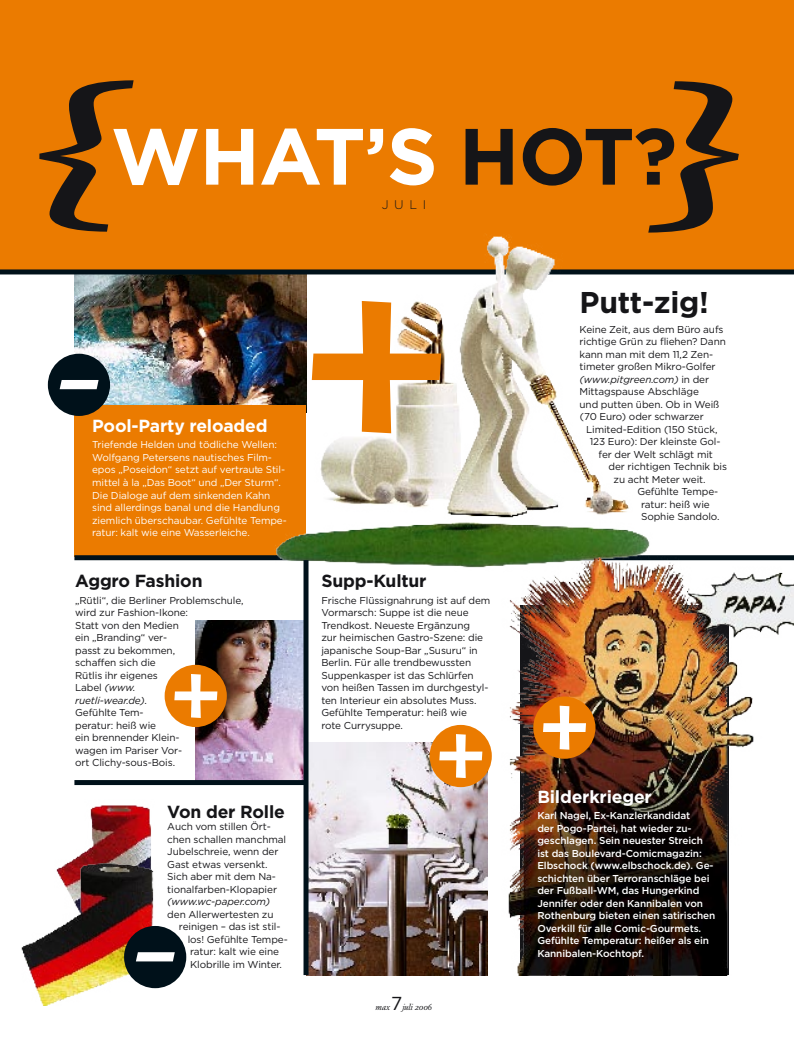
<style>
.page{position:relative;width:794px;height:1046px;background:#fff}
.page>*{position:absolute;margin:0;border:0;box-sizing:border-box;transform-origin:0 0}
.t1{font:700 79.62px "Gotham";letter-spacing:-.01em;color:#fff}
._13_Service-Text_gotham{font:700 30px "Gotham";letter-spacing:-.01em;color:#151518}
._13_Service-Text_gotham-2{font:700 17.5px "Gotham";letter-spacing:-.01em;color:#151518}
._13_Service-Text_gotham-3{font:700 17.5px "Gotham";letter-spacing:-.01em;color:#fff}
.t2{font:300 12.5px "Gotham";color:#151518}
._13_Service-Text_gotham-4{font:10px/12.5px "Gotham";letter-spacing:-.01em;color:#151518}
._13_Service-Text_gotham-5{font:500 10px/12.5px "Gotham";letter-spacing:-.01em;color:#fff}
._13_Service-Text_gotham-6{font:10px/12.5px "Gotham";letter-spacing:-.01em;color:#fff}
._13_Service-Text_gotham-7{font:italic 10px "Gotham";letter-spacing:-.01em;color:#151518}
.t3{font:8.75px "Garamond BE Italic";color:#151518}
.s1{color:#151518}
.s2{font-style:italic}
.s3{font-family:"Gotham";font-size:18.75px}
.s4{font-style:normal}
</style>
<div class="page">
<img style="left:308px;top:742px;width:179px;height:232px">
<img style="left:74px;top:274px;width:181px;height:131px">
<div style="left:74px;top:405px;width:232px;height:152px;background:#eb7b00"></div>
<div style="left:74px;top:555px;width:720px;height:5px;background:#00111a"></div>
<div style="left:0;top:0;width:794px;height:272px;background:#eb7b00"></div>
<svg style="left:672px;top:81px;width:67px;height:151px"></svg>
<svg style="left:39px;top:80px;width:95px;height:152px"></svg>
<div style="left:0;top:269px;width:794px;height:5px;background:#00111a"></div>
<img style="left:196px;top:620px;width:107px;height:160px">
<div style="left:48px;top:353px;width:62px;height:63px;background:#00111a;border-radius:50%"></div>
<svg style="left:60px;top:380px;width:39px;height:9px"></svg>
<img style="left:255px;top:223px;width:417px;height:362px">
<svg style="left:312px;top:301px;width:129px;height:132px"></svg>
<img style="left:502px;top:556px;width:292px;height:418px">
<div style="left:533px;top:696px;width:62px;height:62px;background:#eb7b00;border-radius:50%"></div>
<svg style="left:543px;top:705px;width:43px;height:44px"></svg>
<img style="left:87px;top:805px;width:64px;height:46px">
<img style="left:21px;top:851px;width:138px;height:154px">
<div style="left:124px;top:925px;width:62px;height:63px;background:#00111a;border-radius:50%"></div>
<svg style="left:136px;top:952px;width:39px;height:9px"></svg>
<div style="left:165px;top:664px;width:62px;height:63px;background:#eb7b00;border-radius:50%"></div>
<svg style="left:174px;top:674px;width:43px;height:43px"></svg>
<div style="left:303px;top:560px;width:5px;height:414px;background:#00111a"></div>
<div style="left:74px;top:780px;width:232px;height:5px;background:#00111a"></div>
<div style="left:429px;top:724px;width:63px;height:63px;background:#eb7b00;border-radius:50%"></div>
<svg style="left:439px;top:734px;width:43px;height:44px"></svg>
<p class="t1" style="left:111px;top:110px;width:567px">WHAT’S <span class="s1">HOT?</span></p>
<p class="t2" style="left:382px;top:198px;width:46px">JULI</p>
<p class="_13_Service-Text_gotham-3" style="left:92px;top:416px;width:177px">Pool-Party reloaded</p>
<p class="_13_Service-Text_gotham-6" style="left:92px;top:438px;width:196px">Triefende Helden und tödliche Wellen:<br>Wolfgang Petersens nautisches Film&shy;epos „Poseidon“ setzt auf vertraute Stil&shy;mittel à la „Das Boot“ und „Der Sturm“.<br>Die Dialoge auf dem sinkenden Kahn sind allerdings banal und die Handlung ziemlich überschaubar. Gefühlte Tempe&shy;ratur: kalt wie eine Wasserleiche.</p>
<p class="_13_Service-Text_gotham-2" style="left:75px;top:571px;width:129px">Aggro Fashion</p>
<p class="_13_Service-Text_gotham-4" style="left:75px;top:593px;width:170px">„Rütli“, die Berliner Problemschule, wird zur Fashion-Ikone:<br>Statt von den Medien<br>ein „Branding“ ver-<br>passt zu bekommen,<br>schaffen sich die<br>Rütlis ihr eigenes<br>Label <span class="s2">(www.<br>ruetli-wear.de)</span>.<br>Gefühlte Tem-<br>peratur: heiß wie<br>ein brennender Klein-<br>wagen im Pariser Vor-<br>ort Clichy-sous-Bois.</p>
<p class="_13_Service-Text_gotham-2" style="left:167px;top:801px;width:119px">Von der Rolle</p>
<p class="_13_Service-Text_gotham-4" style="left:167px;top:820px;width:105px">Auch vom stillen Ört-</p>
<p class="_13_Service-Text_gotham-4" style="left:167px;top:832px;width:120px">chen schallen manchmal</p>
<p class="_13_Service-Text_gotham-4" style="left:167px;top:845px;width:113px">Jubelschreie, wenn der</p>
<p class="_13_Service-Text_gotham-4" style="left:167px;top:857px;width:102px">Gast etwas versenkt.</p>
<p class="_13_Service-Text_gotham-4" style="left:167px;top:870px;width:110px">Sich aber mit dem Na-</p>
<p class="_13_Service-Text_gotham-4" style="left:167px;top:882px;width:111px">tionalfarben-Klopapier</p>
<p class="_13_Service-Text_gotham-7" style="left:167px;top:896px;width:104px">(www.wc-paper.com)</p>
<p class="_13_Service-Text_gotham-4" style="left:167px;top:907px;width:108px">den Allerwertesten zu</p>
<p class="_13_Service-Text_gotham-4" style="left:179px;top:920px;width:103px">reinigen – das ist stil-</p>
<p class="_13_Service-Text_gotham-4" style="left:188px;top:932px;width:102px">los! Gefühlte Tempe-</p>
<p class="_13_Service-Text_gotham-4" style="left:190px;top:945px;width:90px">ratur: kalt wie eine</p>
<p class="_13_Service-Text_gotham-4" style="left:190px;top:957px;width:93px">Klobrille im Winter.</p>
<p class="_13_Service-Text_gotham-2" style="left:321px;top:571px;width:107px">Supp-Kultur</p>
<p class="_13_Service-Text_gotham-4" style="left:321px;top:593px;width:170px">Frische Flüssignahrung ist auf dem<br>Vormarsch: Suppe ist die neue<br>Trendkost. Neueste Ergänzung<br>zur heimischen Gastro-Szene: die japanische Soup-Bar „Susuru“ in<br>Berlin. Für alle trendbewussten<br>Suppenkasper ist das Schlürfen von heißen Tassen im durchgestyl&shy;ten Interieur ein absolutes Muss.<br>Gefühlte Temperatur: heiß wie<br>rote Currysuppe.</p>
<p class="t3" style="left:375px;top:1001px;width:58px">max<span class="s3">7</span>juli 2006</p>
<p class="_13_Service-Text_gotham" style="left:579px;top:285px;width:131px">Putt-zig!</p>
<p class="_13_Service-Text_gotham-4" style="left:579px;top:323px;width:145px">Keine Zeit, aus dem Büro aufs</p>
<p class="_13_Service-Text_gotham-4" style="left:579px;top:335px;width:148px">richtige Grün zu fliehen? Dann</p>
<p class="_13_Service-Text_gotham-4" style="left:579px;top:348px;width:135px">kann man mit dem 11,2 Zen-</p>
<p class="_13_Service-Text_gotham-4" style="left:579px;top:360px;width:138px">timeter großen Mikro-Golfer</p>
<p class="_13_Service-Text_gotham-7" style="left:579px;top:373px;width:131px">(www.pitgreen.com) <span class="s4">in der</span></p>
<p class="_13_Service-Text_gotham-4" style="left:579px;top:385px;width:121px">Mittagspause Abschläge</p>
<p class="_13_Service-Text_gotham-4" style="left:579px;top:398px;width:141px">und putten üben. Ob in Weiß</p>
<p class="_13_Service-Text_gotham-4" style="left:580px;top:410px;width:125px">(70 Euro) oder schwarzer</p>
<p class="_13_Service-Text_gotham-4" style="left:586px;top:423px;width:133px">Limited-Edition (150 Stück,</p>
<p class="_13_Service-Text_gotham-4" style="left:590px;top:435px;width:132px">123 Euro): Der kleinste Gol-</p>
<p class="_13_Service-Text_gotham-4" style="left:598px;top:448px;width:116px">fer der Welt schlägt mit</p>
<p class="_13_Service-Text_gotham-4" style="left:608px;top:460px;width:120px">der richtigen Technik bis</p>
<p class="_13_Service-Text_gotham-4" style="left:613px;top:473px;width:94px">zu acht Meter weit.</p>
<p class="_13_Service-Text_gotham-4" style="left:637px;top:485px;width:82px">Gefühlte Tempe-</p>
<p class="_13_Service-Text_gotham-4" style="left:641px;top:498px;width:70px">ratur: heiß wie</p>
<p class="_13_Service-Text_gotham-4" style="left:641px;top:510px;width:80px">Sophie Sandolo.</p>
<p class="_13_Service-Text_gotham-3" style="left:537px;top:786px;width:116px">Bilderkrieger</p>
<p class="_13_Service-Text_gotham-5" style="left:537px;top:808px;width:180px">Karl Nagel, Ex-Kanzlerkandidat<br>der Pogo-Partei, hat wieder zu&shy;geschlagen. Sein neuester Streich ist das Boulevard-Comicmagazin:<br>Elbschock (www.elbschock.de). Ge&shy;schichten über Terroranschläge bei der Fußball-WM, das Hungerkind Jennifer oder den Kannibalen von Rothenburg bieten einen satirischen Overkill für alle Comic-Gourmets.<br>Gefühlte Temperatur: heißer als ein Kannibalen-Kochtopf.</p>
</div>
